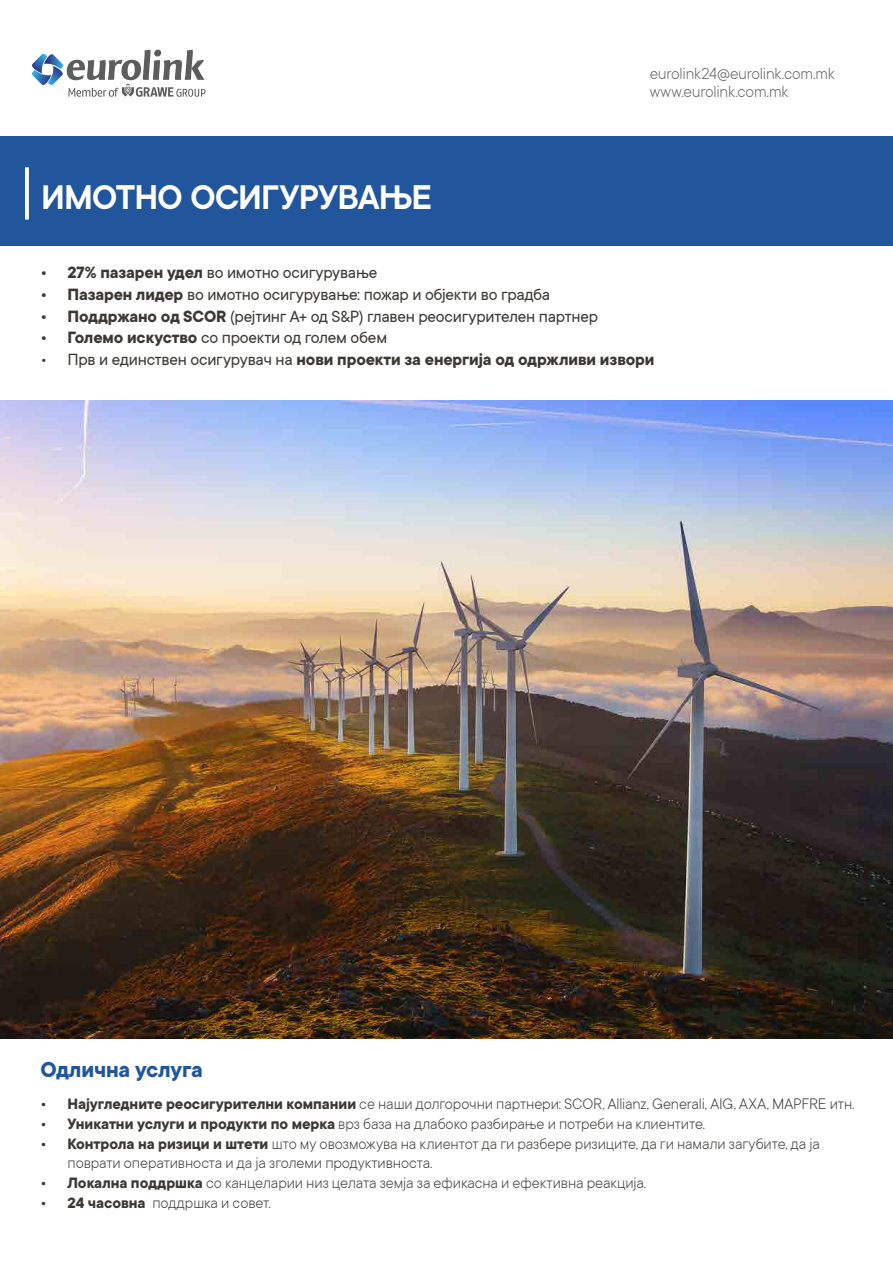
<style>
.page{position:relative;width:893px;height:1263px;background:#fff}
.page>*{position:absolute;margin:0;border:0;box-sizing:border-box;transform-origin:0 0}
.t1{font:600 37.5px "TT Commons";letter-spacing:-.02em;color:#fff}
.t2{font:700 24px "TT Commons";letter-spacing:-.005em;color:#21569c}
.t3{font:18px "TT Commons";letter-spacing:-.015em;color:#3b3835}
.t4{font:700 18px "TT Commons";letter-spacing:-.005em;color:#3b3835}
.t5{font:300 17.55px/17.5px "TT Commons";letter-spacing:-.015em;color:#606060}
.t6{font:300 16.5px/19.8px "TT Commons";letter-spacing:-.005em;color:#3b3835}
.s1{font-weight:700}
.s2{font-weight:400}
</style>
<div class="page">
<img style="left:0;top:400px;width:893px;height:638px">
<div style="left:0;top:136px;width:893px;height:110px;background:#21569c"></div>
<svg style="left:25px;top:167px;width:4px;height:53px"></svg>
<svg style="left:32px;top:50px;width:173px;height:47px"></svg>
<div style="left:154px;top:50px;width:7px;height:7px;background:#5e5d5e;border-radius:50%"></div>
<h1 class="t1" style="left:41px;top:177px;width:393px">ИМОТНО ОСИГУРУВАЊЕ</h1>
<p class="t5" style="left:650px;top:65px;width:187px">eurolink24@eurolink.com.mk www.eurolink.com.mk</p>
<p class="t3" style="left:40px;top:263px;width:338px"><span class="s1">• 27% пазарен удел</span> во имотно осигурување</p>
<p class="t3" style="left:40px;top:285px;width:511px"><span class="s1">• Пазарен лидер</span> во имотно осигурување: пожар и објекти во градба</p>
<p class="t3" style="left:40px;top:306px;width:559px"><span class="s1">• Поддржано од SCOR</span> (рејтинг А+ од S&amp;P) главен реосигурителен партнер</p>
<p class="t3" style="left:40px;top:328px;width:348px"><span class="s1">• Големо искуство</span> со проекти од голем обем</p>
<p class="t4" style="left:40px;top:349px;width:615px"><span class="s2">• Прв и единствен осигурувач на</span> нови проекти за енергија од одржливи извори</p>
<h2 class="t2" style="left:40px;top:1056px;width:164px">Одлична услуга</h2>
<p class="t6" style="left:40px;top:1094px;width:815px"><span class="s1">• Најугледните реосигурителни компании</span> се наши долгорочни партнери: SCOR, Allianz, Generali, AIG, AXA, MAPFRE итн.</p>
<p class="t6" style="left:40px;top:1114px;width:666px"><span class="s1">• Уникатни услуги и продукти по мерка</span> врз база на длабоко разбирање и потреби на клиентите.</p>
<p class="t6" style="left:67px;top:1133px;width:754px;text-indent:-27px"><span class="s1">• Контрола на ризици и штети</span> што му овозможува на клиентот да ги разбере ризиците, да ги намали загубите, да ја поврати оперативноста и да ја зголеми продуктивноста.</p>
<p class="t6" style="left:40px;top:1173px;width:607px"><span class="s1">• Локална поддршка</span> со канцеларии низ целата земја за ефикасна и ефективна реакција.</p>
<p class="t6" style="left:40px;top:1193px;width:232px"><span class="s1">• 24 часовна</span> поддршка и совет.</p>
</div>
